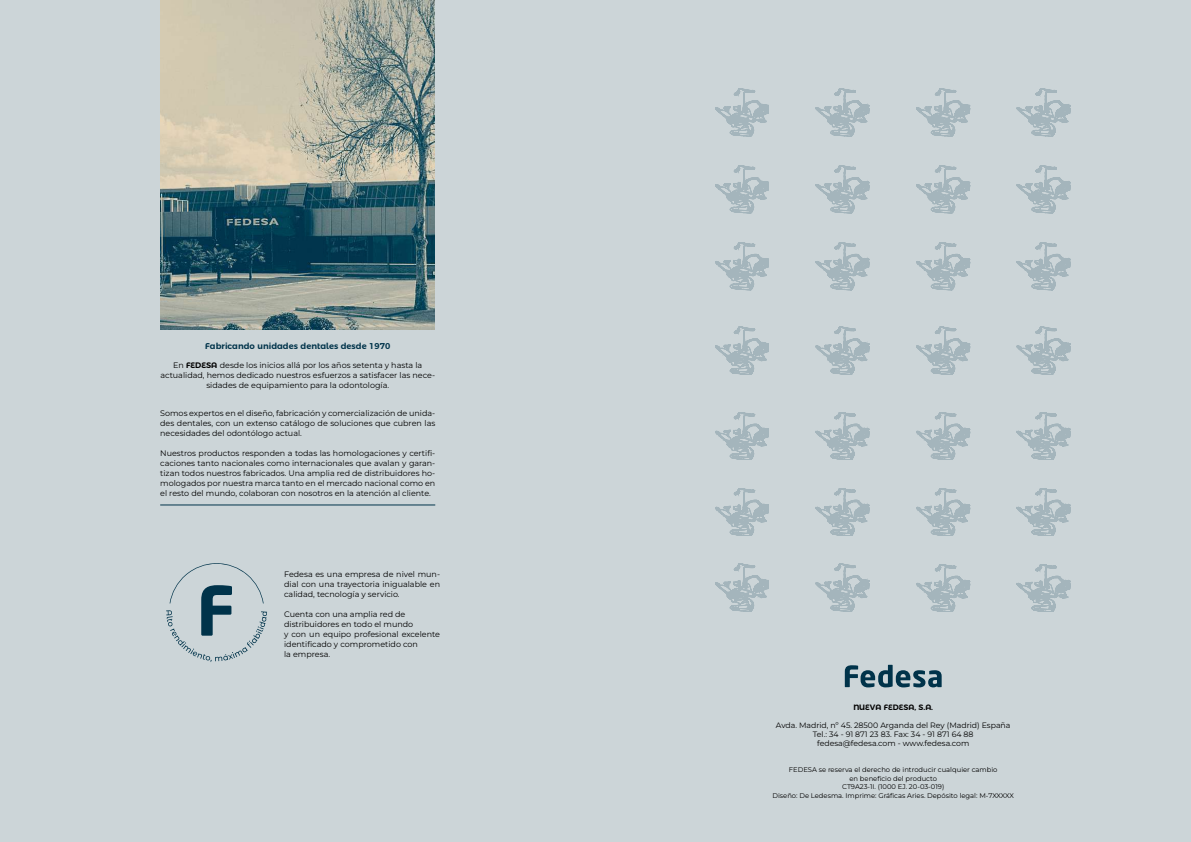
<style>
.page{position:relative;width:1191px;height:842px;background:#ccd5d8}
.page>*{position:absolute;margin:0;border:0;box-sizing:border-box;transform-origin:0 0}
.t1{font:600 8.5px "Montserrat Alternates";color:#01344b}
.t2{font:100 8px/10px "Montserrat";color:#000;text-align:justify}
.t3{font:100 7.8px/9px "Montserrat";color:#000;text-align:center}
.t4{font:600 7.8px "Montserrat Alternates";color:#000}
.t5{font:100 6.8px/8.5px "Montserrat";color:#000;text-align:center}
.s1{font-family:"Montserrat Alternates";font-weight:600}
</style>
<div class="page">
<img style="left:160px;top:0;width:275px;height:330px">
<svg style="left:845px;top:665px;width:96px;height:22px"></svg>
<hr style="left:160px;top:504px;width:275px;height:1px;background:#01344b">
<svg style="left:166px;top:563px;width:101px;height:99px"></svg>
<svg style="left:715px;top:89px;width:54px;height:47px"></svg>
<svg style="left:715px;top:165px;width:54px;height:48px"></svg>
<svg style="left:715px;top:488px;width:54px;height:48px"></svg>
<svg style="left:715px;top:564px;width:54px;height:47px"></svg>
<svg style="left:715px;top:412px;width:54px;height:48px"></svg>
<svg style="left:715px;top:327px;width:54px;height:47px"></svg>
<svg style="left:715px;top:242px;width:54px;height:48px"></svg>
<svg style="left:815px;top:89px;width:54px;height:47px"></svg>
<svg style="left:815px;top:165px;width:54px;height:48px"></svg>
<svg style="left:815px;top:488px;width:54px;height:48px"></svg>
<svg style="left:815px;top:564px;width:54px;height:47px"></svg>
<svg style="left:815px;top:412px;width:54px;height:48px"></svg>
<svg style="left:815px;top:327px;width:54px;height:47px"></svg>
<svg style="left:815px;top:242px;width:54px;height:48px"></svg>
<svg style="left:916px;top:89px;width:54px;height:47px"></svg>
<svg style="left:916px;top:165px;width:54px;height:48px"></svg>
<svg style="left:916px;top:564px;width:54px;height:48px"></svg>
<svg style="left:916px;top:488px;width:54px;height:48px"></svg>
<svg style="left:916px;top:412px;width:54px;height:48px"></svg>
<svg style="left:916px;top:327px;width:54px;height:47px"></svg>
<svg style="left:916px;top:242px;width:54px;height:48px"></svg>
<svg style="left:1016px;top:89px;width:54px;height:47px"></svg>
<svg style="left:1016px;top:165px;width:54px;height:48px"></svg>
<svg style="left:1016px;top:564px;width:54px;height:48px"></svg>
<svg style="left:1016px;top:488px;width:54px;height:48px"></svg>
<svg style="left:1016px;top:412px;width:54px;height:48px"></svg>
<svg style="left:1016px;top:327px;width:54px;height:47px"></svg>
<svg style="left:1016px;top:242px;width:54px;height:48px"></svg>
<p class="t1" style="left:205px;top:339px;width:186px">Fabricando unidades dentales desde 1970</p>
<p class="t2" style="left:160px;top:360px;width:276px;text-align:center">En <span class="s1">FEDESA</span> desde los inicios allá por los años setenta y hasta la actualidad, hemos dedicado nuestros esfuerzos a satisfacer las nece&shy;sidades de equipamiento para la odontología.</p>
<p class="t2" style="left:160px;top:408px;width:276px">Somos expertos en el diseño, fabricación y comercialización de unida&shy;des dentales, con un extenso catálogo de soluciones que cubren las necesidades del odontólogo actual.</p>
<p class="t2" style="left:160px;top:448px;width:276px">Nuestros productos responden a todas las homologaciones y certifi&shy;caciones tanto nacionales como internacionales que avalan y garan&shy;tizan todos nuestros fabricados. Una amplia red de distribuidores ho&shy;mologados por nuestra marca tanto en el mercado nacional como en el resto del mundo, colaboran con nosotros en la atención al cliente.</p>
<p class="t2" style="left:284px;top:569px;width:157px">Fedesa es una empresa de nivel mun&shy;dial con una trayectoria inigualable en calidad, tecnología y servicio.</p>
<p class="t2" style="left:284px;top:609px;width:157px;text-align:left">Cuenta con una amplia red de distribuidores en todo el mundo<br>y con un equipo profesional excelente identificado y comprometido con<br>la empresa.</p>
<p class="t4" style="left:853px;top:701px;width:81px">NUEVA FEDESA, S.A.</p>
<p class="t3" style="left:776px;top:720px;width:236px">Avda. Madrid, nº 45. 28500 Arganda del Rey (Madrid) España<br>Tel.: 34 - 91 871 23 83. Fax: 34 - 91 871 64 88 fedesa@fedesa.com - www.fedesa.com</p>
<p class="t5" style="left:772px;top:765px;width:243px">FEDESA se reserva el derecho de introducir cualquier cambio<br>en beneficio del producto<br>CT9A23-1I. (1000 EJ. 20-03-019)<br>Diseño: De Ledesma. Imprime: Gráficas Aries. Depósito legal: M-7XXXXX</p>
</div>
